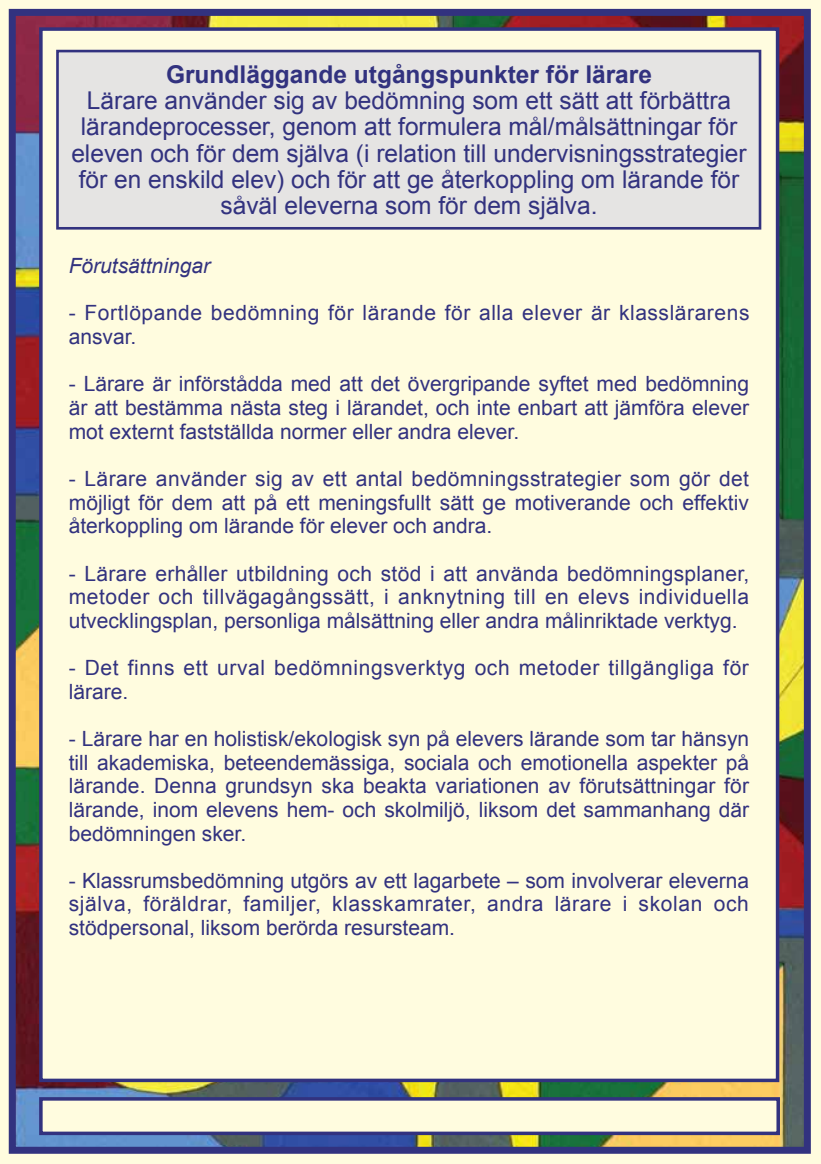
<style>
.page{position:relative;width:821px;height:1164px;background:#fff}
.page>*{position:absolute;margin:0;border:0;box-sizing:border-box;transform-origin:0 0}
.t1{font:24.5px/26.2px "Arial";color:#32327f;text-align:center}
.t2{font:700 24.5px "Arial";color:#32327f}
.t3{font:21px/23.6px "Arial";color:#32327f;text-align:justify}
.t4{font:21px/23.6px "Arial";letter-spacing:.025em;color:#32327f}
.t5{font:21px/23.6px "Arial";letter-spacing:.03em;color:#32327f}
.t6{font:italic 21px "Arial";color:#32327f}
</style>
<div class="page">
<img style="left:17px;top:17px;width:786px;height:1128px">
<div style="left:0;top:0;width:821px;height:12px;background:#fffcdf"></div>
<div style="left:807px;top:0;width:14px;height:1163px;background:#fffcdf"></div>
<div style="left:0;top:1150px;width:821px;height:13px;background:#fffcdf"></div>
<div style="left:0;top:0;width:12px;height:1163px;background:#fffcdf"></div>
<div style="left:9px;top:9px;width:802px;height:1144px;border:7px solid #32327f"></div>
<div style="left:39px;top:27px;width:740px;height:1054px;background:#fffcdf;border:4px solid #32327f"></div>
<div style="left:56px;top:50px;width:705px;height:179px;background:#e5e4e3;border:3px solid #32327f"></div>
<div style="left:39px;top:1096px;width:741px;height:38px;background:#fffcdf;border:4px solid #32327f"></div>
<p class="t2" style="left:166px;top:58px;width:488px">Grundläggande utgångspunkter för lärare</p>
<p class="t1" style="left:71px;top:87px;width:677px">Lärare använder sig av bedömning som ett sätt att förbättra lärandeprocesser, genom att formulera mål/målsättningar för eleven och för dem själva (i relation till undervisningsstrategier för en enskild elev) och för att ge återkoppling om lärande för såväl eleverna som för dem själva.</p>
<p class="t6" style="left:69px;top:252px;width:143px">Förutsättningar</p>
<p class="t4" style="left:69px;top:301px;width:682px">- Fortlöpande bedömning för lärande för alla elever är klasslärarens ansvar.</p>
<p class="t3" style="left:69px;top:372px;width:682px">- Lärare är införstådda med att det övergripande syftet med bedömning är att bestämma nästa steg i lärandet, och inte enbart att jämföra elever mot externt fastställda normer eller andra elever.</p>
<p class="t3" style="left:69px;top:467px;width:682px">- Lärare använder sig av ett antal bedömningsstrategier som gör det möjligt för dem att på ett meningsfullt sätt ge motiverande och effektiv återkoppling om lärande för elever och andra.</p>
<p class="t3" style="left:69px;top:561px;width:682px">- Lärare erhåller utbildning och stöd i att använda bedömningsplaner, metoder och tillvägagångssätt, i anknytning till en elevs individuella utvecklingsplan, personliga målsättning eller andra målinriktade verktyg.</p>
<p class="t5" style="left:69px;top:656px;width:682px">- Det finns ett urval bedömningsverktyg och metoder tillgängliga för lärare.</p>
<p class="t3" style="left:69px;top:727px;width:682px">- Lärare har en holistisk/ekologisk syn på elevers lärande som tar hänsyn till akademiska, beteendemässiga, sociala och emotionella aspekter på lärande. Denna grundsyn ska beakta variationen av förutsättningar för lärande, inom elevens hem- och skolmiljö, liksom det sammanhang där bedömningen sker.</p>
<p class="t3" style="left:69px;top:868px;width:682px">- Klassrumsbedömning utgörs av ett lagarbete – som involverar eleverna själva, föräldrar, familjer, klasskamrater, andra lärare i skolan och stödpersonal, liksom berörda resursteam.</p>
</div>
